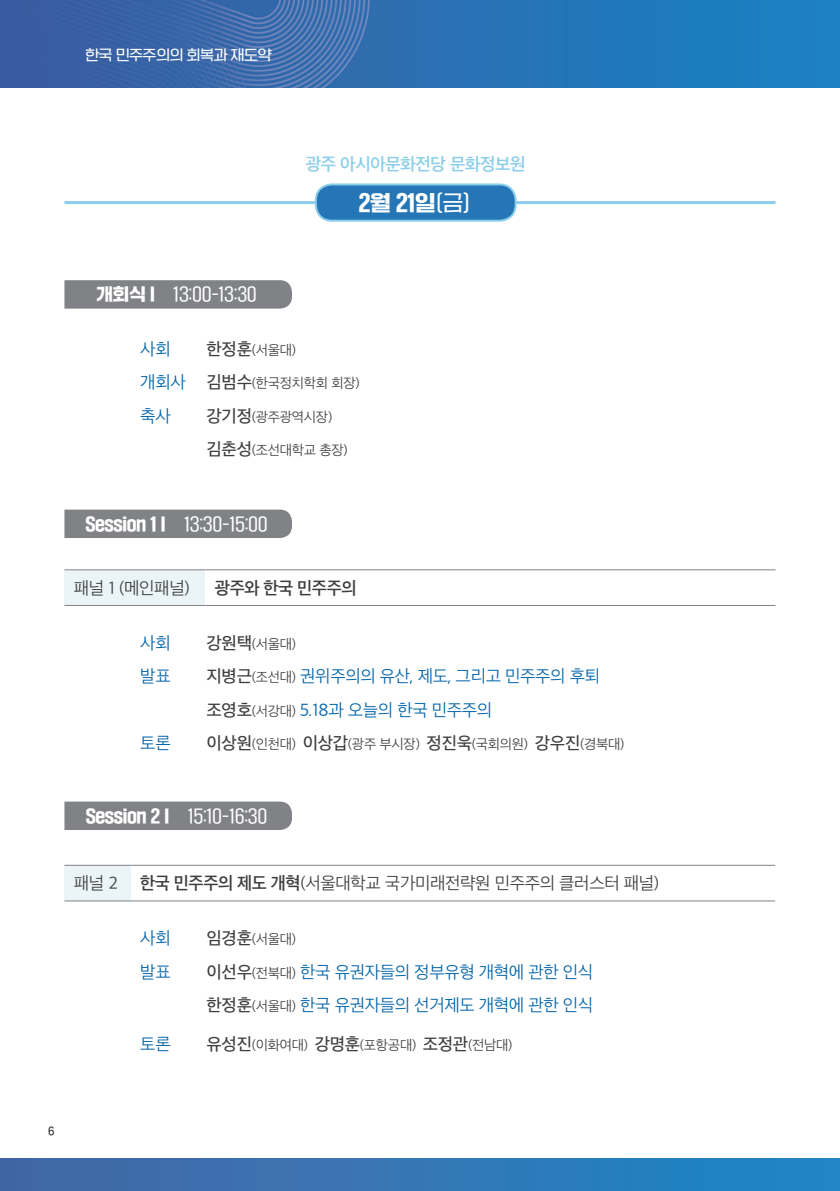
<style>
.page{position:relative;width:840px;height:1191px;background:#fff}
.page>*{position:absolute;margin:0;border:0;box-sizing:border-box;transform-origin:0 0}
.t1{font:21px "SD Gyeokdong G206 Hv";color:#fff}
.ˇFFFFB9ˇFFFFD9ˇFFFF{font:16.8px "SD Gothic Neoa c Lt";letter-spacing:-.02em;color:#0063a9}
.ˇFFFFB9ˇFFFFD9ˇFFFF-2{font:16.8px "SD Gyeokdong G204 Rg";letter-spacing:-.02em;color:#fff}
.ˇFFFFB9ˇFFFFD9ˇFFFF-3{font:16.8px "SD Gothic Neoa c Lt";letter-spacing:-.02em;color:#3e3e3f}
.ˇFFFFB9ˇFFFFD9ˇFFFF-4{font:16.8px "SD Gothic Neoa f Sm";letter-spacing:-.02em;color:#8bceea}
.ˇFFFFB9ˇFFFFD9ˇFFFF-5{font:16.8px "SD Gothic Neoa f Sm";letter-spacing:-.02em;color:#3e3e3f}
.t2{font:14px "SD Gyeokdong G204 Rg";letter-spacing:-.04em;color:#fff}
.ˇFFFFB9ˇFFFFD9ˇFFFF-6{font:13.4px "SD Gothic Neoa c Lt";letter-spacing:-.02em;color:#3e3e3f}
.t3{font:12px "SD Gt Neo Cond e Md";color:#231f20}
.s1{font-family:"SD Gyeokdong G206 Hv"}
.s2{font-family:"SD Gyeokdong G204 Rg"}
.s3{font-family:"SD Gothic Neoa e Md";font-size:16.8px}
.s4{font-size:16.8px;color:#0063a9}
.s5{font-family:"SD Gothic Neoa e Md";color:#3e3e3f}
.s6{font-size:13.4px;color:#3e3e3f}
.s7{font-family:"SD Gothic Neoa f Sm"}
</style>
<div class="page">
<img style="left:0;top:0;width:839px;height:88px">
<hr style="left:839px;top:1158px;width:1px;height:33px;background:#2086c6">
<div style="left:0;top:1158px;width:839px;height:33px;background:linear-gradient(to right,#4766a4,#1d87c6)"></div>
<div style="left:64px;top:570px;width:141px;height:35px;background:#ebf4f7"></div>
<hr style="left:64px;top:569px;width:141px;height:1px;background:#808285">
<hr style="left:205px;top:569px;width:570px;height:1px;background:#808285">
<hr style="left:64px;top:605px;width:141px;height:1px;background:#808285">
<hr style="left:205px;top:605px;width:570px;height:1px;background:#808285">
<div style="left:64px;top:801px;width:228px;height:29px;background:#808285"></div>
<div style="left:64px;top:865px;width:66px;height:36px;background:#ebf4f7"></div>
<hr style="left:64px;top:865px;width:66px;height:1px;background:#808285">
<hr style="left:130px;top:865px;width:644px;height:1px;background:#808285">
<hr style="left:64px;top:900px;width:66px;height:1px;background:#808285">
<hr style="left:130px;top:900px;width:644px;height:1px;background:#808285">
<div style="left:64px;top:509px;width:228px;height:29px;background:#808285"></div>
<svg style="left:64px;top:280px;width:228px;height:29px;background:#838588"></svg>
<hr style="left:64px;top:201px;width:711px;height:3px;background:#8bceea">
<div style="left:315px;top:184px;width:200px;height:37px;background:#2576b6;border-radius:16px"></div>
<div style="left:314px;top:183px;width:202px;height:39px;border:2px solid #8bceea;border-radius:16px"></div>
<p class="t2" style="left:85px;top:48px;width:188px">한국 민주주의의 회복과 재도약</p>
<p class="ˇFFFFB9ˇFFFFD9ˇFFFF-4" style="left:306px;top:155px;width:221px">광주 아시아문화전당 문화정보원</p>
<p class="ˇFFFFB9ˇFFFFD9ˇFFFF-2" style="left:96px;top:286px;width:162px"><span class="s1">개회식 I</span> 13:00-13:30</p>
<p class="t1" style="left:358px;top:192px;width:114px">2월 21일<span class="s2">(금)</span></p>
<p class="ˇFFFFB9ˇFFFFD9ˇFFFF" style="left:140px;top:340px;width:32px">사회</p>
<p class="ˇFFFFB9ˇFFFFD9ˇFFFF-6" style="left:206px;top:343px;width:91px"><span class="s3">한정훈</span>(서울대)</p>
<p class="ˇFFFFB9ˇFFFFD9ˇFFFF-6" style="left:140px;top:377px;width:221px"><span class="s4">개회사</span> <span class="s3">김범수</span>(한국정치학회 회장)</p>
<p class="ˇFFFFB9ˇFFFFD9ˇFFFF" style="left:140px;top:407px;width:32px">축사</p>
<p class="ˇFFFFB9ˇFFFFD9ˇFFFF-6" style="left:206px;top:410px;width:127px"><span class="s3">강기정</span>(광주광역시장)</p>
<p class="ˇFFFFB9ˇFFFFD9ˇFFFF-6" style="left:206px;top:443px;width:143px"><span class="s3">김춘성</span>(조선대학교 총장)</p>
<p class="ˇFFFFB9ˇFFFFD9ˇFFFF-2" style="left:85px;top:515px;width:184px"><span class="s1">Session 1 I</span> 13:30-15:00</p>
<p class="ˇFFFFB9ˇFFFFD9ˇFFFF-3" style="left:74px;top:579px;width:117px">패널 1 (메인패널)</p>
<p class="ˇFFFFB9ˇFFFFD9ˇFFFF-5" style="left:215px;top:579px;width:143px">광주와 한국 민주주의</p>
<p class="ˇFFFFB9ˇFFFFD9ˇFFFF" style="left:140px;top:634px;width:32px">사회</p>
<p class="ˇFFFFB9ˇFFFFD9ˇFFFF-6" style="left:206px;top:637px;width:91px"><span class="s3">강원택</span>(서울대)</p>
<p class="ˇFFFFB9ˇFFFFD9ˇFFFF" style="left:140px;top:668px;width:32px">발표</p>
<p class="ˇFFFFB9ˇFFFFD9ˇFFFF" style="left:206px;top:668px;width:395px"><span class="s5">지병근</span><span class="s6">(조선대)</span> 권위주의의 유산, 제도, 그리고 민주주의 후퇴</p>
<p class="ˇFFFFB9ˇFFFFD9ˇFFFF" style="left:206px;top:701px;width:287px"><span class="s5">조영호</span><span class="s6">(서강대)</span> 5.18과 오늘의 한국 민주주의</p>
<p class="ˇFFFFB9ˇFFFFD9ˇFFFF" style="left:140px;top:734px;width:32px">토론</p>
<p class="ˇFFFFB9ˇFFFFD9ˇFFFF-6" style="left:206px;top:737px;width:419px"><span class="s3">이상원</span>(인천대) <span class="s3">이상갑</span>(광주 부시장) <span class="s3">정진욱</span>(국회의원) <span class="s3">강우진</span>(경북대)</p>
<p class="ˇFFFFB9ˇFFFFD9ˇFFFF-2" style="left:86px;top:807px;width:183px"><span class="s1">Session 2 I</span> 15:10-16:30</p>
<p class="ˇFFFFB9ˇFFFFD9ˇFFFF-3" style="left:74px;top:874px;width:45px">패널 2</p>
<p class="ˇFFFFB9ˇFFFFD9ˇFFFF-3" style="left:140px;top:874px;width:520px"><span class="s7">한국 민주주의 제도 개혁</span>(서울대학교 국가미래전략원 민주주의 클러스터 패널)</p>
<p class="ˇFFFFB9ˇFFFFD9ˇFFFF" style="left:140px;top:930px;width:32px">사회</p>
<p class="ˇFFFFB9ˇFFFFD9ˇFFFF-6" style="left:206px;top:932px;width:91px"><span class="s3">임경훈</span>(서울대)</p>
<p class="ˇFFFFB9ˇFFFFD9ˇFFFF" style="left:140px;top:963px;width:32px">발표</p>
<p class="ˇFFFFB9ˇFFFFD9ˇFFFF" style="left:206px;top:963px;width:388px"><span class="s5">이선우</span><span class="s6">(전북대)</span> 한국 유권자들의 정부유형 개혁에 관한 인식</p>
<p class="ˇFFFFB9ˇFFFFD9ˇFFFF" style="left:206px;top:996px;width:388px"><span class="s5">한정훈</span><span class="s6">(서울대)</span> 한국 유권자들의 선거제도 개혁에 관한 인식</p>
<p class="ˇFFFFB9ˇFFFFD9ˇFFFF" style="left:140px;top:1035px;width:32px">토론</p>
<p class="ˇFFFFB9ˇFFFFD9ˇFFFF-6" style="left:206px;top:1038px;width:307px"><span class="s3">유성진</span>(이화여대) <span class="s3">강명훈</span>(포항공대) <span class="s3">조정관</span>(전남대)</p>
<p class="t3" style="left:48px;top:1125px;width:8px">6</p>
</div>
